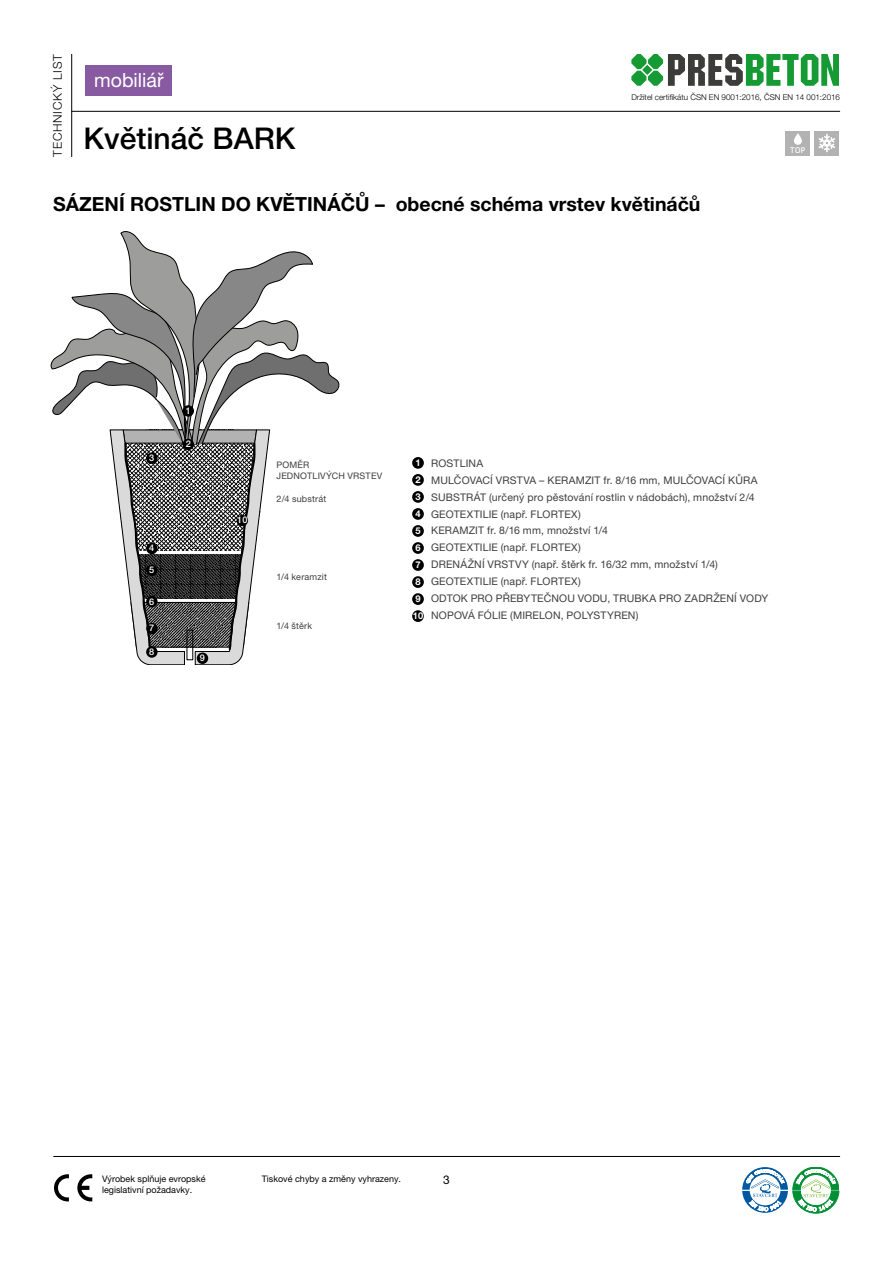
<style>
.page{position:relative;width:893px;height:1263px;background:#fff}
.page>*{position:absolute;margin:0;border:0;box-sizing:border-box;transform-origin:0 0}
.t1{font:500 30px "Helvetica Neue LT Pro";color:#000}
.t2{font:700 19.5px "Helvetica Neue LT Pro";color:#000}
.t3{font:19.5px "Helvetica Neue LT Pro";color:#fff}
.t4{font:300 12px "Helvetica Neue LT Pro";letter-spacing:.07em;color:#000}
.t5{font:12px "Helvetica Neue LT Pro";color:#000}
.t6{font:10.5px/17px "Helvetica Neue LT Pro";letter-spacing:.015em;color:#3e3e40}
.t7{font:700 9.3px/17.1px "Helvetica Neue LT Pro";color:#fff}
.t8{font:500 9.15px "Helvetica Neue LT Pro";color:#fff}
.t9{font:9px "Helvetica Neue LT Pro";color:#000}
.t10{font:9px/10.8px "Helvetica Neue LT Pro";letter-spacing:.02em;color:#3e3e40}
.t11{font:600 8.4px "Pill Gothic 600 mg";color:#fff}
.t12{font:300 8.1px "Helvetica Neue LT Pro";color:#000}
</style>
<div class="page">
<svg style="left:631px;top:54px;width:208px;height:32px"></svg>
<hr style="left:71px;top:54px;width:1px;height:103px;background:#000">
<hr style="left:71px;top:111px;width:769px;height:1px;background:#000">
<hr style="left:53px;top:1156px;width:787px;height:1px;background:#000">
<svg style="left:742px;top:1167px;width:97px;height:46px"></svg>
<svg style="left:54px;top:1174px;width:15px;height:27px"></svg>
<svg style="left:77px;top:1174px;width:15px;height:27px"></svg>
<div style="left:86px;top:65px;width:86px;height:31px;background:#885aa1"></div>
<div style="left:815px;top:131px;width:24px;height:24px;background:#b3b2b2"></div>
<svg style="left:819px;top:134px;width:16px;height:18px"></svg>
<div style="left:786px;top:131px;width:24px;height:25px;background:#b3b2b2"></div>
<svg style="left:794px;top:133px;width:8px;height:12px"></svg>
<svg style="left:50px;top:231px;width:290px;height:434px"></svg>
<div style="left:197px;top:652px;width:11px;height:12px;background:#000;border-radius:50%"></div>
<div style="left:146px;top:646px;width:12px;height:12px;background:#000;border-radius:50%"></div>
<div style="left:146px;top:623px;width:12px;height:11px;background:#000;border-radius:50%"></div>
<div style="left:146px;top:596px;width:12px;height:11px;background:#000;border-radius:50%"></div>
<div style="left:146px;top:565px;width:12px;height:11px;background:#000;border-radius:50%"></div>
<div style="left:146px;top:543px;width:12px;height:11px;background:#000;border-radius:50%"></div>
<div style="left:146px;top:452px;width:12px;height:12px;background:#000;border-radius:50%"></div>
<div style="left:237px;top:515px;width:11px;height:11px;background:#000;border-radius:50%"></div>
<div style="left:183px;top:439px;width:11px;height:11px;background:#000;border-radius:50%"></div>
<div style="left:183px;top:405px;width:11px;height:12px;background:#000;border-radius:50%"></div>
<div style="left:412px;top:457px;width:12px;height:12px;background:#000;border-radius:50%"></div>
<div style="left:412px;top:474px;width:12px;height:12px;background:#000;border-radius:50%"></div>
<div style="left:412px;top:491px;width:12px;height:12px;background:#000;border-radius:50%"></div>
<div style="left:412px;top:508px;width:12px;height:12px;background:#000;border-radius:50%"></div>
<div style="left:412px;top:525px;width:12px;height:12px;background:#000;border-radius:50%"></div>
<div style="left:412px;top:542px;width:12px;height:12px;background:#000;border-radius:50%"></div>
<div style="left:412px;top:559px;width:12px;height:12px;background:#000;border-radius:50%"></div>
<div style="left:412px;top:576px;width:12px;height:12px;background:#000;border-radius:50%"></div>
<div style="left:412px;top:593px;width:12px;height:12px;background:#000;border-radius:50%"></div>
<div style="left:412px;top:610px;width:12px;height:12px;background:#000;border-radius:50%"></div>
<p class="t4" style="left:50px;top:157px;width:105px;rotate:-90deg">TECHNICKÝ LIST</p>
<h2 class="t3" style="left:94px;top:68px;width:71px">mobiliář</h2>
<h1 class="t1" style="left:84px;top:121px;width:213px">Květináč BARK</h1>
<p class="t12" style="left:631px;top:93px;width:210px">Držitel certifikátu ČSN EN 9001:2016, ČSN EN 14 001:2016</p>
<p class="t11" style="left:790px;top:145px;width:17px">TOP</p>
<h2 class="t2" style="left:53px;top:192px;width:649px">SÁZENÍ ROSTLIN DO KVĚTINÁČŮ – obecné schéma vrstev květináčů</h2>
<p class="t8" style="left:186px;top:405px;width:7px">1</p>
<p class="t8" style="left:149px;top:452px;width:7px">3</p>
<p class="t8" style="left:186px;top:439px;width:7px">2</p>
<p class="t8" style="left:149px;top:543px;width:7px">4</p>
<p class="t8" style="left:149px;top:564px;width:7px">5</p>
<p class="t8" style="left:149px;top:596px;width:7px">6</p>
<p class="t8" style="left:149px;top:623px;width:7px">7</p>
<p class="t8" style="left:149px;top:646px;width:7px">8</p>
<p class="t8" style="left:200px;top:652px;width:7px">9</p>
<p class="t8" style="left:237px;top:515px;width:12px">10</p>
<p class="t10" style="left:277px;top:459px;width:107px">POMĚR<br>JEDNOTLIVÝCH VRSTEV</p>
<p class="t10" style="left:277px;top:493px;width:51px">2/4 substrát</p>
<p class="t10" style="left:277px;top:571px;width:52px">1/4 keramzit</p>
<p class="t10" style="left:277px;top:620px;width:37px">1/4 štěrk</p>
<p class="t7" style="left:413px;top:454px;width:12px">1<br>2<br>3<br>4<br>5<br>6<br>7<br>8<br>9<br>10</p>
<p class="t6" style="left:431px;top:454px;width:339px">ROSTLINA<br>MULČOVACÍ VRSTVA – KERAMZIT fr. 8/16 mm, MULČOVACÍ KŮRA SUBSTRÁT (určený pro pěstování rostlin v nádobách), množství 2/4<br>GEOTEXTILIE (např. FLORTEX)<br>KERAMZIT fr. 8/16 mm, množství 1/4<br>GEOTEXTILIE (např. FLORTEX)<br>DRENÁŽNÍ VRSTVY (např. štěrk fr. 16/32 mm, množství 1/4)<br>GEOTEXTILIE (např. FLORTEX)<br>ODTOK PRO PŘEBYTEČNOU VODU, TRUBKA PRO ZADRŽENÍ VODY NOPOVÁ FÓLIE (MIRELON, POLYSTYREN)</p>
<p class="t9" style="left:102px;top:1173px;width:105px">Výrobek splňuje evropské</p>
<p class="t9" style="left:262px;top:1173px;width:141px">Tiskové chyby a změny vyhrazeny.</p>
<p class="t9" style="left:102px;top:1184px;width:92px">legislativní požadavky.</p>
<p class="t5" style="left:443px;top:1172px;width:8px">3</p>
</div>
